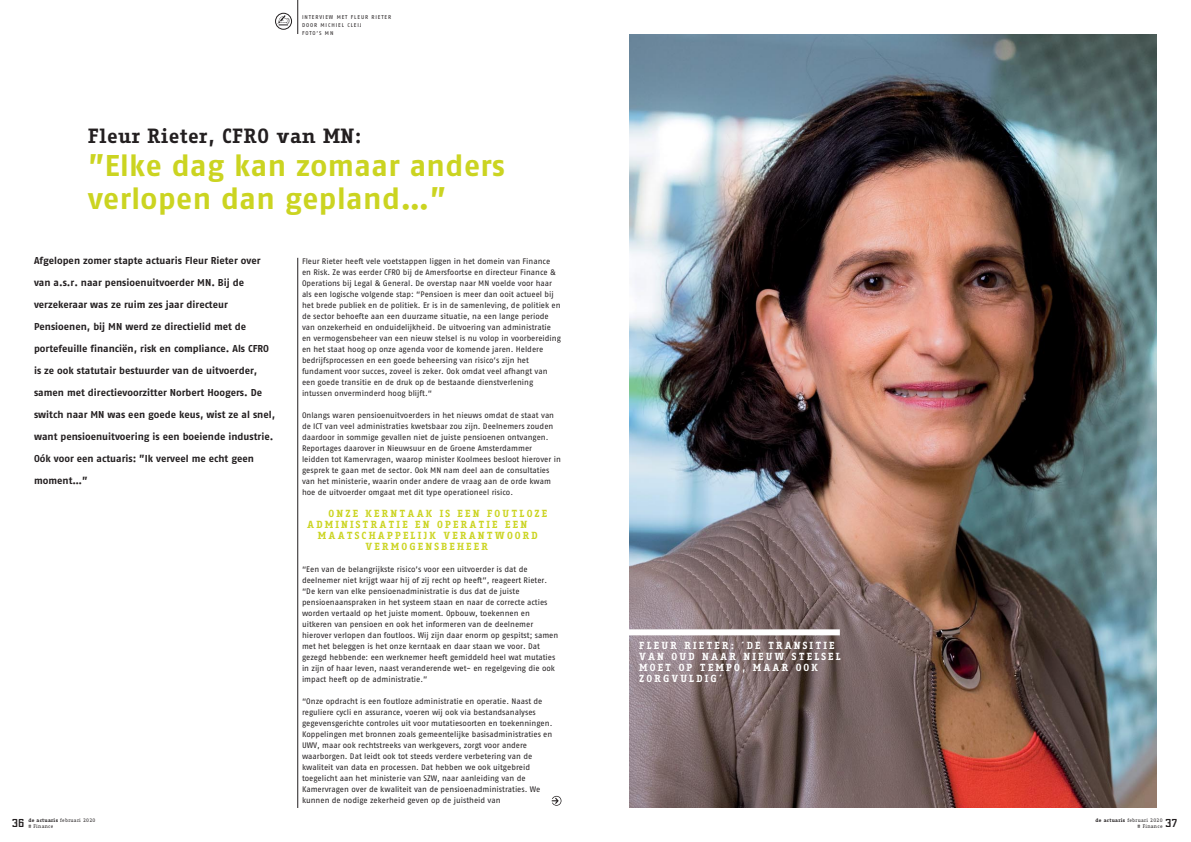
<style>
.page{position:relative;width:1191px;height:842px;background:#fff}
.page>*{position:absolute;margin:0;border:0;box-sizing:border-box;transform-origin:0 0}
.t1{font:700 30px/33px "Fago OT";letter-spacing:.015em;color:#cbd421}
.t2{font:700 20px "Fago Correspondence Serif Pro";letter-spacing:.02em;color:#231f20}
.t3{font:12px "Nesobrite Sc Bl";color:#231f20}
.t4{font:700 10px "Fago OT";color:#231f20}
.t5{font:700 10px/11px "Fago Correspondence Serif Pro";letter-spacing:.21em;color:#cbd421}
.t6{font:700 10px/11px "Fago Correspondence Serif Pro";letter-spacing:.21em;color:#fff}
.t7{font:8px/11px "Fago OT";color:#231f20}
.t8{font:5.5px/8px "Fago OT";letter-spacing:.16em;color:#231f20}
.t9{font:5px/5.1px "Fago Correspondence Serif Pro";letter-spacing:.05em;color:#231f20}
.s1{font-weight:700}
</style>
<div class="page">
<hr style="left:297px;top:258px;width:1px;height:550px;background:#231f20">
<hr style="left:297px;top:0;width:1px;height:34px;background:#231f20">
<svg style="left:275px;top:13px;width:17px;height:17px"></svg>
<img style="left:629px;top:34px;width:528px;height:774px">
<div style="left:617px;top:629px;width:223px;height:6px;background:#fff"></div>
<svg style="left:552px;top:796px;width:9px;height:10px"></svg>
<p class="t8" style="left:302px;top:13px;width:91px">INTERVIEW MET FLEUR RIETER<br>DOOR MICHIEL CLEIJ<br>FOTO’S MN</p>
<h2 class="t2" style="left:88px;top:129px;width:275px">Fleur Rieter, CFRO van MN:</h2>
<h1 class="t1" style="left:88px;top:152px;width:418px">”Elke dag kan zomaar anders verlopen dan gepland…”</h1>
<p class="t4" style="left:34px;top:257px;width:228px">Afgelopen zomer stapte actuaris Fleur Rieter over</p>
<p class="t4" style="left:34px;top:279px;width:212px">van a.s.r. naar pensioenuitvoerder MN. Bij de</p>
<p class="t4" style="left:34px;top:301px;width:195px">verzekeraar was ze ruim zes jaar directeur</p>
<p class="t4" style="left:34px;top:323px;width:214px">Pensioenen, bij MN werd ze directielid met de</p>
<p class="t4" style="left:34px;top:345px;width:236px">portefeuille financiën, risk en compliance. Als CFRO</p>
<p class="t4" style="left:34px;top:367px;width:225px">is ze ook statutair bestuurder van de uitvoerder,</p>
<p class="t4" style="left:34px;top:389px;width:230px">samen met directievoorzitter Norbert Hoogers. De</p>
<p class="t4" style="left:34px;top:411px;width:243px">switch naar MN was een goede keus, wist ze al snel,</p>
<p class="t4" style="left:34px;top:433px;width:241px">want pensioenuitvoering is een boeiende industrie.</p>
<p class="t4" style="left:34px;top:455px;width:221px">Oók voor een actuaris: ”Ik verveel me echt geen</p>
<p class="t4" style="left:34px;top:477px;width:55px">moment…”</p>
<p class="t7" style="left:302px;top:256px;width:260px">Fleur Rieter heeft vele voetstappen liggen in het domein van Finance en Risk. Ze was eerder CFRO bij de Amersfoortse en directeur Finance &amp; Operations bij Legal &amp; General. De overstap naar MN voelde voor haar als een logische volgende stap: “Pensioen is meer dan ooit actueel bij het brede publiek en de politiek. Er is in de samenleving, de politiek en de sector behoefte aan een duurzame situatie, na een lange periode van onzekerheid en onduidelijkheid. De uitvoering van administratie en vermogensbeheer van een nieuw stelsel is nu volop in voorbereiding en het staat hoog op onze agenda voor de komende jaren. Heldere bedrijfsprocessen en een goede beheersing van risico’s zijn het fundament voor succes, zoveel is zeker. Ook omdat veel afhangt van een goede transitie en de druk op de bestaande dienstverlening intussen onverminderd hoog blijft.“</p>
<p class="t7" style="left:302px;top:410px;width:260px">Onlangs waren pensioenuitvoerders in het nieuws omdat de staat van de ICT van veel administraties kwetsbaar zou zijn. Deelnemers zouden daardoor in sommige gevallen niet de juiste pensioenen ontvangen.<br>Reportages daarover in Nieuwsuur en de Groene Amsterdammer leidden tot Kamervragen, waarop minister Koolmees besloot hierover in gesprek te gaan met de sector. Ook MN nam deel aan de consultaties van het ministerie, waarin onder andere de vraag aan de orde kwam hoe de uitvoerder omgaat met dit type operationeel risico.</p>
<p class="t5" style="left:307px;top:509px;width:242px;text-indent:21px">ONZE KERNTAAK IS EEN FOUTLOZE<br>ADMINISTRATIE EN OPERATIE EEN</p>
<p class="t5" style="left:318px;top:531px;width:221px;text-align:center">MAATSCHAPPELIJK VERANTWOORD<br>VERMOGENSBEHEER</p>
<p class="t7" style="left:302px;top:564px;width:258px">“Een van de belangrijkste risico’s voor een uitvoerder is dat de deelnemer niet krijgt waar hij of zij recht op heeft”, reageert Rieter. “De kern van elke pensioenadministratie is dus dat de juiste pensioenaanspraken in het systeem staan en naar de correcte acties worden vertaald op het juiste moment. Opbouw, toekennen en uitkeren van pensioen en ook het informeren van de deelnemer hierover verlopen dan foutloos. Wij zijn daar enorm op gespitst; samen met het beleggen is het onze kerntaak en daar staan we voor. Dat gezegd hebbende: een werknemer heeft gemiddeld heel wat mutaties in zijn of haar leven, naast veranderende wet- en regelgeving die ook impact heeft op de administratie.”</p>
<p class="t7" style="left:302px;top:696px;width:252px">“Onze opdracht is een foutloze administratie en operatie. Naast de reguliere cycli en assurance, voeren wij ook via bestandsanalyses gegevensgerichte controles uit voor mutatiesoorten en toekenningen.<br>Koppelingen met bronnen zoals gemeentelijke basisadministraties en UWV, maar ook rechtstreeks van werkgevers, zorgt voor andere waarborgen. Dat leidt ook tot steeds verdere verbetering van de kwaliteit van data en processen. Dat hebben we ook uitgebreid toegelicht aan het ministerie van SZW, naar aanleiding van de Kamervragen over de kwaliteit van de pensioenadministraties. We kunnen de nodige zekerheid geven op de juistheid van</p>
<p class="t6" style="left:639px;top:641px;width:203px">FLEUR RIETER: ´DE TRANSITIE<br>VAN OUD NAAR NIEUW STELSEL<br>MOET OP TEMPO, MAAR OOK<br>ZORGVULDIG´</p>
<p class="t9" style="left:1095px;top:818px;width:69px"><span class="s1">de actuaris</span> februari 2020</p>
<p class="t9" style="left:28px;top:819px;width:69px"><span class="s1">de actuaris</span> februari 2020 # Finance</p>
<h3 class="t3" style="left:12px;top:816px;width:13px">36</h3>
<p class="t9" style="left:1137px;top:824px;width:27px"># Finance</p>
<h3 class="t3" style="left:1165px;top:816px;width:13px">37</h3>
</div>
